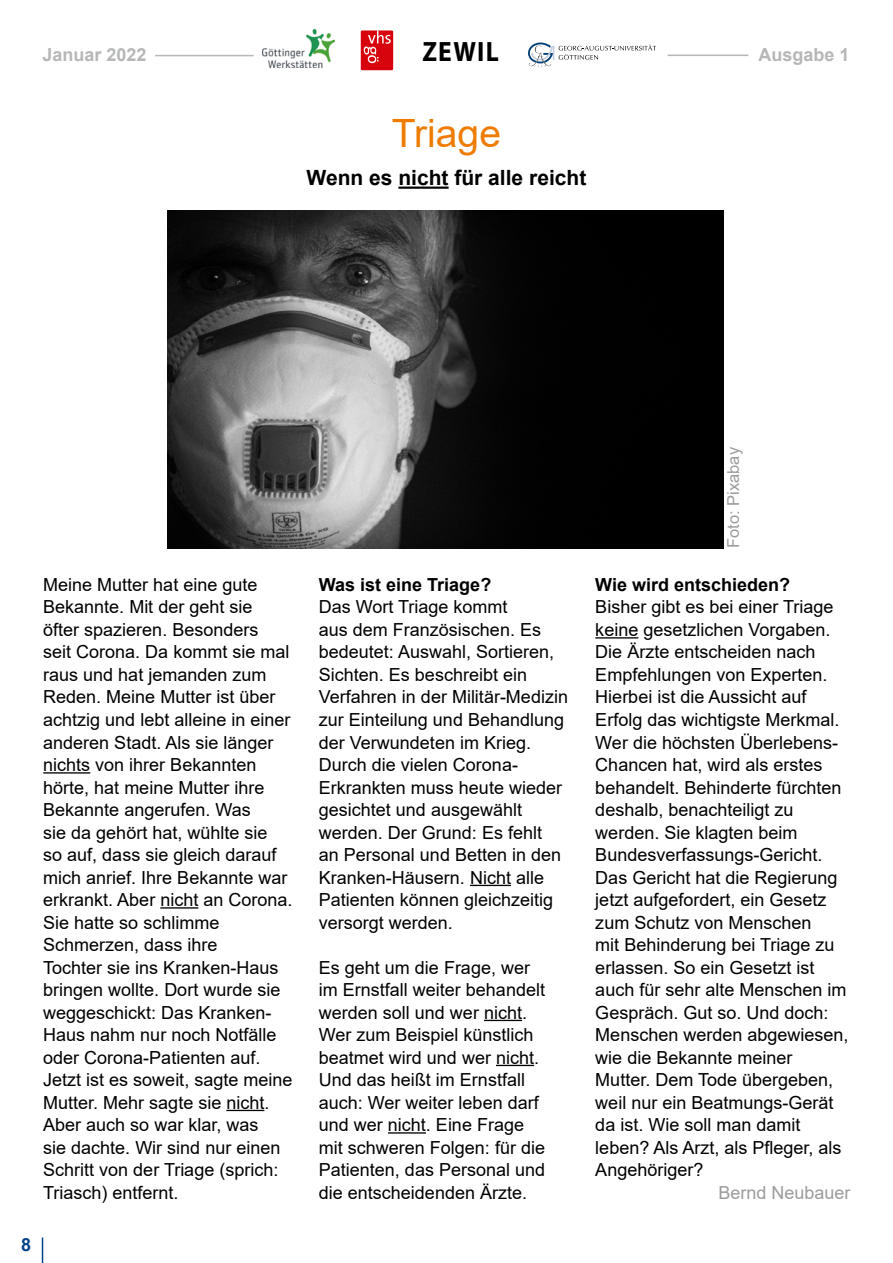
<style>
.page{position:relative;width:893px;height:1263px;background:#fff}
.page>*{position:absolute;margin:0;border:0;box-sizing:border-box;transform-origin:0 0}
.t1{font:39px "Arial";color:#ef7c00}
.t2{font:700 28.05px "Myriad Pro";letter-spacing:.05em;color:#000;scale:.91 1}
.t3{font:700 21px "Arial";color:#000}
.t4{font:18px/22.5px "Arial";color:#000}
.t5{font:700 18px "Arial";color:#000}
.t6{font:700 18px "Arial";color:#b6b7b8}
.t7{font:18px "Arial";color:#9c9c9d}
.t8{font:700 18px "Arial";color:#004188}
.t9{font:16.5px "Arial";color:#9c9c9d}
</style>
<div class="page">
<svg style="left:42px;top:1237px;width:1px;height:26px"></svg>
<hr style="left:398px;top:187px;width:51px;height:2px;background:#000">
<hr style="left:43px;top:772px;width:47px;height:1px;background:#000">
<hr style="left:160px;top:907px;width:38px;height:1px;background:#000">
<hr style="left:226px;top:1110px;width:38px;height:1px;background:#000">
<hr style="left:470px;top:885px;width:41px;height:1px;background:#000">
<hr style="left:484px;top:1020px;width:38px;height:1px;background:#000">
<hr style="left:496px;top:1065px;width:38px;height:1px;background:#000">
<hr style="left:388px;top:1132px;width:38px;height:1px;background:#000">
<hr style="left:595px;top:637px;width:43px;height:1px;background:#000">
<hr style="left:155px;top:55px;width:99px;height:1px;background:#b6b7b8">
<hr style="left:668px;top:55px;width:80px;height:1px;background:#b6b7b8">
<svg style="left:528px;top:42px;width:128px;height:25px"></svg>
<img style="left:263px;top:30px;width:71px;height:37px">
<div style="left:361px;top:31px;width:32px;height:39px;background:#d7040d"></div>
<svg style="left:364px;top:31px;width:27px;height:32px"></svg>
<img style="left:167px;top:210px;width:556px;height:338px">
<p class="t6" style="left:43px;top:42px;width:106px">Januar 2022</p>
<h2 class="t2" style="left:422px;top:33px;width:86px">ZEWIL</h2>
<p class="t6" style="left:758px;top:42px;width:93px">Ausgabe 1</p>
<h1 class="t1" style="left:392px;top:107px;width:111px">Triage</h1>
<p class="t3" style="left:307px;top:163px;width:281px">Wenn es nicht für alle reicht</p>
<p class="t4" style="left:43px;top:573px;width:251px">Meine Mutter hat eine gute<br>Bekannte. Mit der geht sie öfter spazieren. Besonders<br>seit Corona. Da kommt sie mal raus und hat jemanden zum<br>Reden. Meine Mutter ist über achtzig und lebt alleine in einer anderen Stadt. Als sie länger nichts von ihrer Bekannten hörte, hat meine Mutter ihre<br>Bekannte angerufen. Was<br>sie da gehört hat, wühlte sie<br>so auf, dass sie gleich darauf mich anrief. Ihre Bekannte war erkrankt. Aber nicht an Corona.<br>Sie hatte so schlimme<br>Schmerzen, dass ihre<br>Tochter sie ins Kranken-Haus bringen wollte. Dort wurde sie weggeschickt: Das Kranken-<br>Haus nahm nur noch Notfälle oder Corona-Patienten auf.<br>Jetzt ist es soweit, sagte meine<br>Mutter. Mehr sagte sie nicht.<br>Aber auch so war klar, was<br>sie dachte. Wir sind nur einen<br>Schritt von der Triage (sprich:<br>Triasch) entfernt.</p>
<p class="t5" style="left:319px;top:572px;width:174px">Was ist eine Triage?</p>
<p class="t4" style="left:319px;top:596px;width:251px">Das Wort Triage kommt<br>aus dem Französischen. Es bedeutet: Auswahl, Sortieren,<br>Sichten. Es beschreibt ein<br>Verfahren in der Militär-Medizin zur Einteilung und Behandlung der Verwundeten im Krieg.<br>Durch die vielen Corona-<br>Erkrankten muss heute wieder gesichtet und ausgewählt werden. Der Grund: Es fehlt<br>an Personal und Betten in den<br>Kranken-Häusern. Nicht alle<br>Patienten können gleichzeitig versorgt werden.</p>
<p class="t4" style="left:319px;top:956px;width:228px">Es geht um die Frage, wer im Ernstfall weiter behandelt werden soll und wer nicht.<br>Wer zum Beispiel künstlich beatmet wird und wer nicht.<br>Und das heißt im Ernstfall auch: Wer weiter leben darf und wer nicht. Eine Frage mit schweren Folgen: für die<br>Patienten, das Personal und die entscheidenden Ärzte.</p>
<p class="t8" style="left:21px;top:1231px;width:12px">8</p>
<p class="t9" style="left:722px;top:548px;width:102px;rotate:-90deg">Foto: Pixabay</p>
<p class="t5" style="left:595px;top:572px;width:196px">Wie wird entschieden?</p>
<p class="t4" style="left:595px;top:596px;width:255px">Bisher gibt es bei einer Triage keine gesetzlichen Vorgaben.<br>Die Ärzte entscheiden nach<br>Empfehlungen von Experten.<br>Hierbei ist die Aussicht auf<br>Erfolg das wichtigste Merkmal.<br>Wer die höchsten Überlebens-<br>Chancen hat, wird als erstes behandelt. Behinderte fürchten deshalb, benachteiligt zu werden. Sie klagten beim<br>Bundesverfassungs-Gericht.<br>Das Gericht hat die Regierung jetzt aufgefordert, ein Gesetz zum Schutz von Menschen<br>mit Behinderung bei Triage zu erlassen. So ein Gesetzt ist auch für sehr alte Menschen im<br>Gespräch. Gut so. Und doch:<br>Menschen werden abgewiesen, wie die Bekannte meiner<br>Mutter. Dem Tode übergeben, weil nur ein Beatmungs-Gerät da ist. Wie soll man damit leben? Als Arzt, als Pfleger, als<br>Angehöriger?</p>
<p class="t7" style="left:718px;top:1180px;width:134px">Bernd Neubauer</p>
</div>
